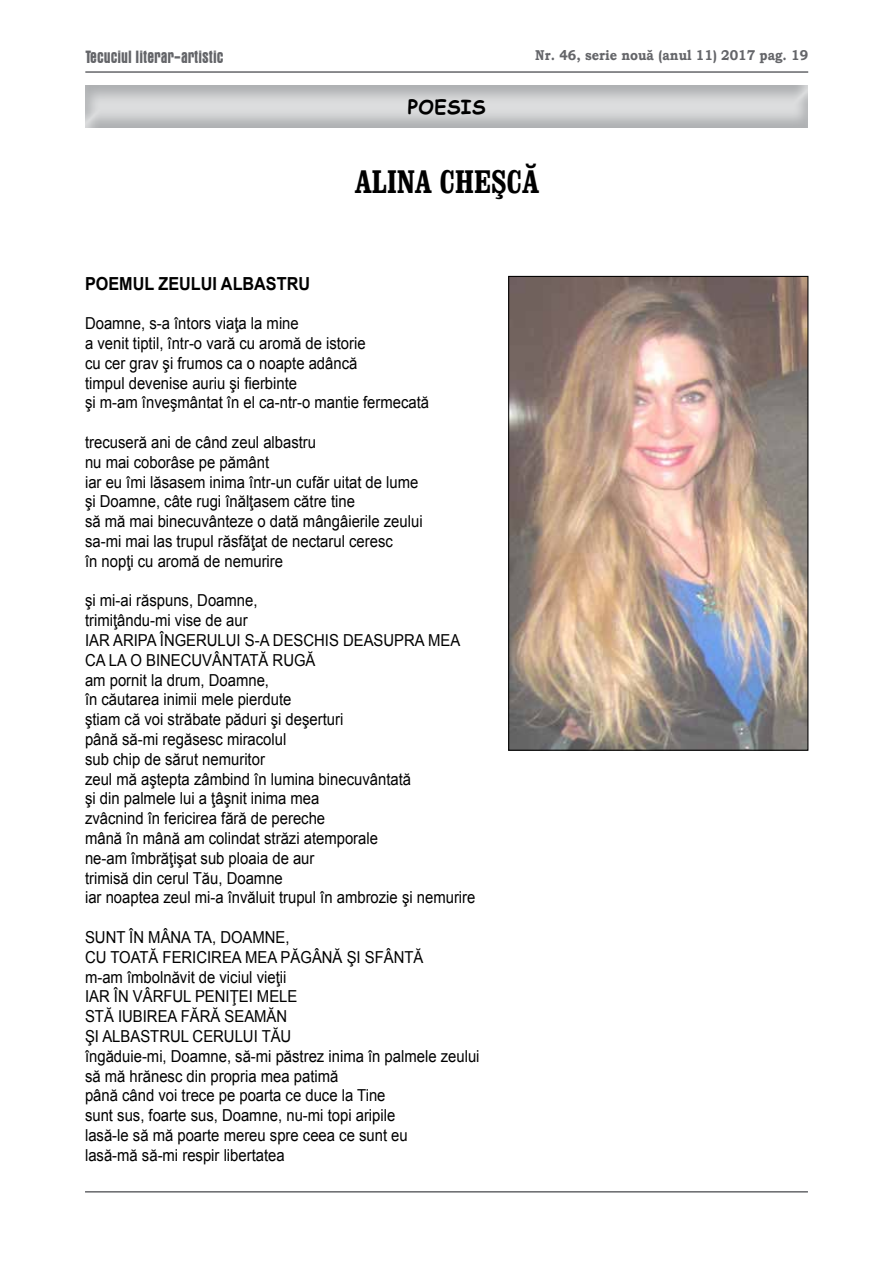
<style>
.page{position:relative;width:893px;height:1263px;background:#fff}
.page>*{position:absolute;margin:0;border:0;box-sizing:border-box;transform-origin:0 0}
.t1{font:700 condensed 33px "Clarendon";color:#000}
.t2{font:700 19.5px "Comic Sans MS";letter-spacing:.02em;color:#000}
.t3{font:700 condensed 18px "Aurora BT";color:#646569;scale:.9 1}
.t4{font:700 18px "Arial";color:#000;scale:.9 1}
.t5{font:16.5px/19.8px "Arial";color:#000;scale:.9 1}
.t6{font:700 14.25px "Bookman Old Style";color:#646569;scale:.9 1}
</style>
<div class="page">
<hr style="left:85px;top:71px;width:723px;height:2px;background:#646569">
<hr style="left:85px;top:1191px;width:723px;height:1px;background:#646569">
<div style="left:83px;top:82px;width:726px;height:47px;background:#939598;opacity:.5"></div>
<img style="left:510px;top:278px;width:296px;height:471px">
<div style="left:508px;top:276px;width:300px;height:475px;border:1px solid #000"></div>
<p class="t3" style="left:85px;top:47px;width:155px">Tecuciul literar-artistic</p>
<p class="t6" style="left:535px;top:45px;width:305px">Nr. 46, serie nouă (anul 11) 2017 pag. 19</p>
<p class="t2" style="left:408px;top:93px;width:79px">POESIS</p>
<h1 class="t1" style="left:355px;top:161px;width:17px">ALINA</h1>
<h1 class="t1" style="left:439px;top:161px;width:52px">CHEŞCĂ</h1>
<p class="t4" style="left:85px;top:271px;width:104px">POEMUL ZEULUI</p>
<p class="t4" style="left:221px;top:271px;width:98px">ALBASTRU</p>
<p class="t5" style="left:85px;top:314px;width:384px">Doamne, s-a întors viaţa la mine<br>a venit tiptil, într-o vară cu aromă de istorie<br>cu cer grav şi frumos ca o noapte adâncă<br>timpul devenise auriu şi fierbinte<br>şi m-am înveşmântat în el ca-ntr-o mantie fermecată</p>
<p class="t5" style="left:85px;top:432px;width:377px">trecuseră ani de când zeul albastru<br>nu mai coborâse pe pământ<br>iar eu îmi lăsasem inima într-un cufăr uitat de lume şi Doamne, câte rugi înălţasem către tine<br>să mă mai binecuvânteze o dată mângâierile zeului sa-mi mai las trupul răsfăţat de nectarul ceresc<br>în nopţi cu aromă de nemurire</p>
<p class="t5" style="left:85px;top:591px;width:435px">şi mi-ai răspuns, Doamne,<br>trimiţându-mi vise de aur<br>IAR ARIPA ÎNGERULUI S-A DESCHIS DEASUPRA MEA CA LA O BINECUVÂNTATĂ RUGĂ<br>am pornit la drum, Doamne,<br>în căutarea inimii mele pierdute<br>ştiam că voi străbate păduri şi deşerturi<br>până să-mi regăsesc miracolul<br>sub chip de sărut nemuritor<br>zeul mă aştepta zâmbind în lumina binecuvântată<br>şi din palmele lui a ţâşnit inima mea<br>zvâcnind în fericirea fără de pereche<br>mână în mână am colindat străzi atemporale<br>ne-am îmbrăţişat sub ploaia de aur<br>trimisă din cerul Tău, Doamne<br>iar noaptea zeul mi-a învăluit trupul în ambrozie şi nemurire</p>
<p class="t5" style="left:85px;top:927px;width:440px">SUNT ÎN MÂNA TA, DOAMNE,<br>CU TOATĂ FERICIREA MEA PĂGÂNĂ ŞI SFÂNTĂ<br>m-am îmbolnăvit de viciul vieţii<br>IAR ÎN VÂRFUL PENIŢEI MELE<br>STĂ IUBIREA FĂRĂ SEAMĂN<br>ŞI ALBASTRUL CERULUI TĂU<br>îngăduie-mi, Doamne, să-mi păstrez inima în palmele zeului să mă hrănesc din propria mea patimă<br>până când voi trece pe poarta ce duce la Tine<br>sunt sus, foarte sus, Doamne, nu-mi topi aripile<br>lasă-le să mă poarte mereu spre ceea ce sunt eu<br>lasă-mă să-mi respir libertatea</p>
</div>
